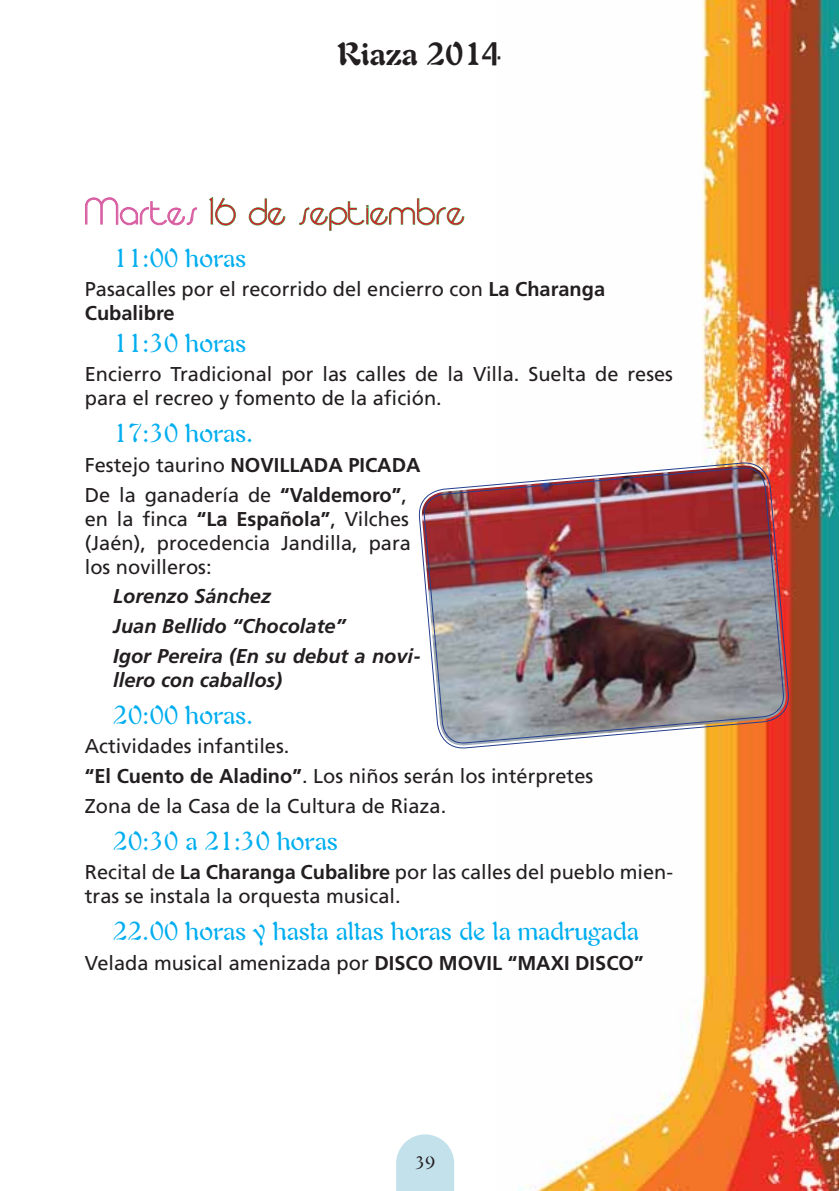
<style>
.page{position:relative;width:839px;height:1191px;background:#fff}
.page>*{position:absolute;margin:0;border:0;box-sizing:border-box;transform-origin:0 0}
.t1{font:36px "Moonbeam";color:#d71829}
.t2{font:700 32px "Auriol";color:#231f20}
.t3{font:26px "Auriol";color:#00aeef}
.t4{font:20px/24px "Frutiger";color:#231f20}
.t5{font:italic 700 20px/29.6px "Frutiger";color:#231f20}
.t6{font:18px "Auriol";color:#231f20}
.s1{color:#d85da1}
.s2{font-weight:700}
</style>
<div class="page">
<img style="left:127px;top:0;width:712px;height:1190px">
<svg style="left:396px;top:1134px;width:58px;height:56px;background:#cae4ed"></svg>
<svg style="left:85px;top:197px;width:113px;height:28px"></svg>
<svg style="left:209px;top:196px;width:27px;height:30px"></svg>
<svg style="left:248px;top:198px;width:38px;height:28px"></svg>
<svg style="left:299px;top:198px;width:166px;height:33px"></svg>
<svg style="left:417px;top:461px;width:373px;height:289px"></svg>
<img style="left:422px;top:464px;width:363px;height:283px">
<h2 class="t2" style="left:338px;top:42px;width:164px">Riaza 2014</h2>
<h1 class="t1" style="left:85px;top:199px;width:382px"><span class="s1">Martes</span> 16 de septiembre</h1>
<h3 class="t3" style="left:113px;top:248px;width:134px">11:00 horas</h3>
<p class="t4" style="left:85px;top:279px;width:522px">Pasacalles por el recorrido del encierro con <span class="s2">La Charanga<br>Cubalibre</span></p>
<h3 class="t3" style="left:113px;top:333px;width:134px">11:30 horas</h3>
<p class="t4" style="left:85px;top:364px;width:589px">Encierro Tradicional por las calles de la Villa. Suelta de reses para el recreo y fomento de la afición.</p>
<h3 class="t3" style="left:113px;top:423px;width:142px">17:30 horas.</h3>
<p class="t4" style="left:85px;top:451px;width:337px;line-height:29.6px">Festejo taurino <span class="s2">NOVILLADA PICADA<br></span>De la ganadería de <span class="s2">“Valdemoro”</span>,</p>
<p class="t4" style="left:85px;top:508px;width:327px;text-align:justify">en la finca <span class="s2">“La Española”</span>, Vilches (Jaén), procedencia Jandilla, para los novilleros:</p>
<p class="t5" style="left:113px;top:583px;width:309px">Lorenzo Sánchez<br>Juan Bellido “Chocolate”<br>Igor Pereira (En su debut a novi-</p>
<p class="t5" style="left:113px;top:666px;width:170px">llero con caballos)</p>
<h3 class="t3" style="left:113px;top:705px;width:142px">20:00 horas.</h3>
<p class="t4" style="left:85px;top:733px;width:510px;line-height:29.6px">Actividades infantiles.<br><span class="s2">“El Cuento de Aladino”</span>. Los niños serán los intérpretes<br>Zona de la Casa de la Cultura de Riaza.</p>
<h3 class="t3" style="left:113px;top:830px;width:226px">20:30 a 21:30 horas</h3>
<p class="t4" style="left:85px;top:861px;width:590px">Recital de <span class="s2">La Charanga Cubalibre</span> por las calles del pueblo mien&shy;tras se instala la orquesta musical.</p>
<h3 class="t3" style="left:113px;top:921px;width:527px">22.00 horas y hasta altas horas de la madrugada</h3>
<p class="t4" style="left:85px;top:952px;width:560px">Velada musical amenizada por <span class="s2">DISCO MOVIL “MAXI DISCO”</span></p>
<p class="t6" style="left:415px;top:1155px;width:22px">39</p>
</div>
